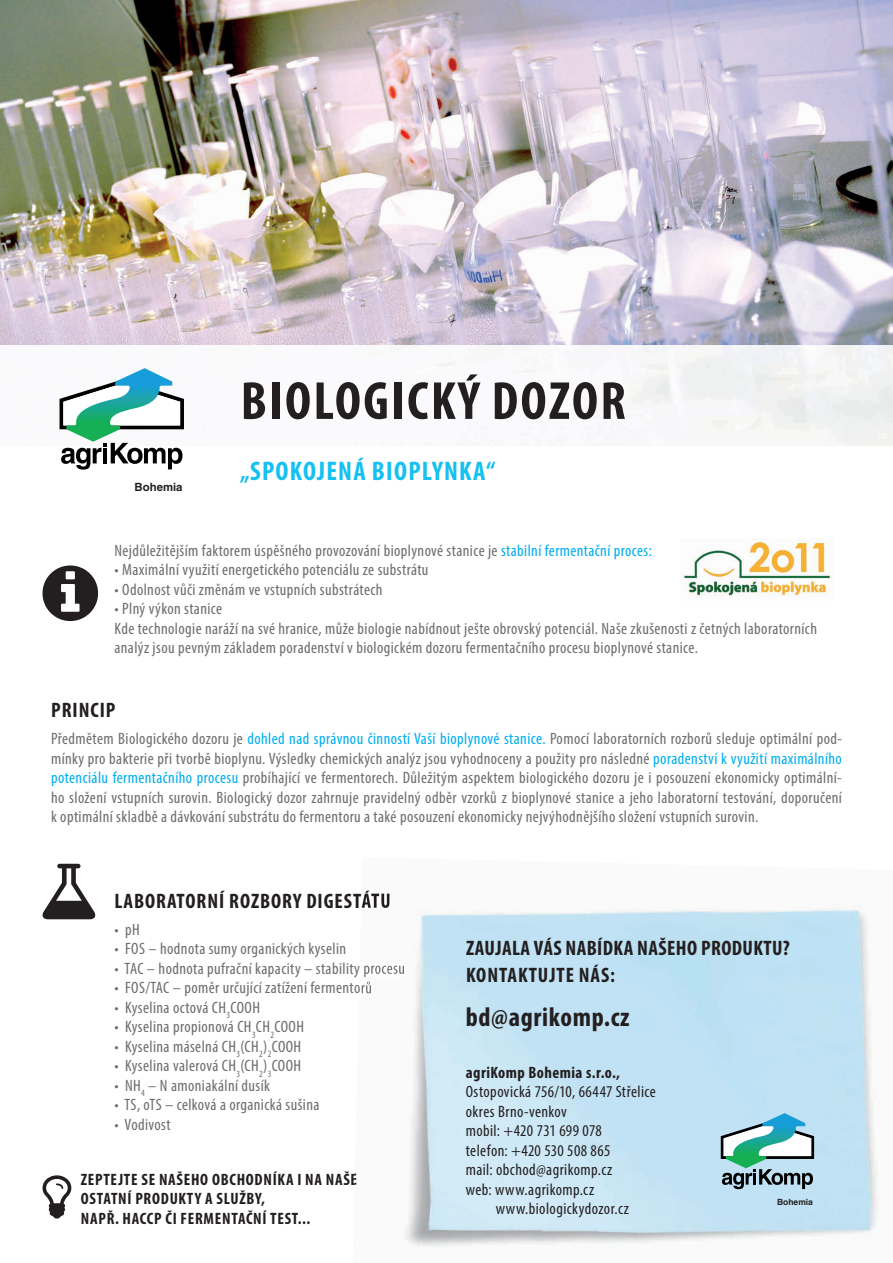
<style>
.page{position:relative;width:893px;height:1263px;background:#fff}
.page>*{position:absolute;margin:0;border:0;box-sizing:border-box;transform-origin:0 0}
.t1{font:700 condensed 54px "Myriad Pro";letter-spacing:.045em;color:#231f20}
.t2{font:700 condensed 27px "Myriad Pro";letter-spacing:.045em;color:#15c0f2}
.t3{font:700 condensed 27px "Myriad Pro";letter-spacing:.025em;color:#231f20}
.t4{font:700 condensed 21px/27px "Myriad Pro";letter-spacing:.02em;color:#231f20}
.t5{font:700 condensed 21px "Myriad Pro";letter-spacing:.045em;color:#231f20}
.t6{font:condensed 16.5px/19.5px "Myriad Pro";letter-spacing:.025em;color:#6c6d70}
.t7{font:condensed 16.5px "Myriad Pro";letter-spacing:.025em;color:#231f20}
.t8{font:700 condensed 16.5px/19.5px "Myriad Pro";letter-spacing:.045em;color:#231f20}
.t9{font:700 11.4px "Helvetica LT Std";color:#231f20}
.t10{font:700 8.55px "Helvetica LT Std";color:#231f20}
.s1{color:#00aeef}
</style>
<div class="page">
<img style="left:0;top:0;width:893px;height:445px">
<svg style="left:60px;top:380px;width:124px;height:49px"></svg>
<img style="left:66px;top:368px;width:106px;height:74px">
<svg style="left:61px;top:443px;width:121px;height:27px"></svg>
<img style="left:681px;top:538px;width:150px;height:59px">
<img style="left:405px;top:905px;width:473px;height:342px">
<img style="left:361px;top:890px;width:29px;height:18px">
<img style="left:359px;top:965px;width:45px;height:12px">
<img style="left:359px;top:981px;width:12px;height:13px">
<img style="left:354px;top:1173px;width:3px;height:12px">
<svg style="left:721px;top:1122px;width:93px;height:37px"></svg>
<img style="left:726px;top:1113px;width:79px;height:55px">
<svg style="left:722px;top:1169px;width:91px;height:20px;background:#768b96"></svg>
<p class="t9" style="left:135px;top:480px;width:49px">Bohemia</p>
<h1 class="t1" style="left:241px;top:367px;width:387px">BIOLOGICKÝ DOZOR</h1>
<h2 class="t2" style="left:240px;top:454px;width:257px">„SPOKOJENÁ BIOPLYNKA“</h2>
<p class="t6" style="left:114px;top:540px;width:539px">Nejdůležitějším faktorem úspěšného provozování bioplynové stanice je <span class="s1">stabilní fermentační proces:</span></p>
<p class="t6" style="left:114px;top:560px;width:316px">• Maximální využití energetického potenciálu ze substrátu</p>
<p class="t6" style="left:114px;top:579px;width:270px">• Odolnost vůči změnám ve vstupních substrátech</p>
<p class="t6" style="left:114px;top:599px;width:704px">• Plný výkon stanice<br>Kde technologie naráží na své hranice, může biologie nabídnout ješte obrovský potenciál. Naše zkušenosti z četných laboratorních analýz jsou pevným základem poradenství v biologickém dozoru fermentačního procesu bioplynové stanice.</p>
<p class="t5" style="left:51px;top:697px;width:66px">PRINCIP</p>
<p class="t6" style="left:51px;top:729px;width:792px;text-align:justify">Předmětem Biologického dozoru je <span class="s1">dohled nad správnou činností Vaší bioplynové stanice.</span> Pomocí laboratorních rozborů sleduje optimální pod&shy;mínky pro bakterie při tvorbě bioplynu. Výsledky chemických analýz jsou vyhodnoceny a použity pro následné <span class="s1">poradenství k využití maximálního potenciálu fermentačního procesu</span> probíhající ve fermentorech. Důležitým aspektem biologického dozoru je i posouzení ekonomicky optimální&shy;ho složení vstupních surovin. Biologický dozor zahrnuje pravidelný odběr vzorků z bioplynové stanice a jeho laboratorní testování, doporučení k optimální skladbě a dávkování substrátu do fermentoru a také posouzení ekonomicky nejvýhodnějšího složení vstupních surovin.</p>
<p class="t5" style="left:115px;top:888px;width:278px">LABORATORNÍ ROZBORY DIGESTÁTU</p>
<p class="t6" style="left:115px;top:919px;width:27px">• pH</p>
<p class="t6" style="left:115px;top:939px;width:233px">• FOS – hodnota sumy organických kyselin</p>
<p class="t6" style="left:115px;top:958px;width:292px">• TAC – hodnota pufrační kapacity – stability procesu</p>
<p class="t6" style="left:115px;top:978px;width:259px">• FOS/TAC – poměr určující zatížení fermentorů</p>
<p class="t6" style="left:115px;top:997px;width:147px">• Kyselina octová CH<sub>3</sub>COOH</p>
<p class="t6" style="left:115px;top:1017px;width:191px">• Kyselina propionová CH<sub>3</sub>CH<sub>2</sub>COOH</p>
<p class="t6" style="left:115px;top:1036px;width:188px">• Kyselina máselná CH<sub>3</sub>(CH<sub>2</sub>)<sub>2</sub>COOH</p>
<p class="t6" style="left:115px;top:1056px;width:188px">• Kyselina valerová CH<sub>3</sub>(CH<sub>2</sub>)<sub>3</sub>COOH</p>
<p class="t6" style="left:115px;top:1075px;width:157px">• NH<sub>4</sub> – N amoniakální dusík</p>
<p class="t6" style="left:115px;top:1095px;width:206px">• TS, oTS – celková a organická sušina</p>
<p class="t6" style="left:115px;top:1114px;width:58px">• Vodivost</p>
<p class="t8" style="left:81px;top:1169px;width:278px">ZEPTEJTE SE NAŠEHO OBCHODNÍKA I NA NAŠE<br>OSTATNÍ PRODUKTY A SLUŽBY,<br>NAPŘ. HACCP ČI FERMENTAČNÍ TEST...</p>
<p class="t4" style="left:466px;top:934px;width:325px">ZAUJALA VÁS NABÍDKA NAŠEHO PRODUKTU?<br>KONTAKTUJTE NÁS:</p>
<h2 class="t3" style="left:466px;top:1000px;width:165px">bd@agrikomp.cz</h2>
<p class="t8" style="left:466px;top:1062px;width:156px">agriKomp Bohemia s.r.o.,</p>
<p class="t7" style="left:466px;top:1082px;width:191px">Ostopovická 756/10, 66447 Střelice</p>
<p class="t7" style="left:466px;top:1101px;width:103px">okres Brno-venkov</p>
<p class="t7" style="left:466px;top:1121px;width:138px">mobil: +420 731 699 078</p>
<p class="t7" style="left:466px;top:1140px;width:146px">telefon: +420 530 508 865</p>
<p class="t7" style="left:466px;top:1160px;width:148px">mail: obchod@agrikomp.cz</p>
<p class="t7" style="left:466px;top:1179px;width:130px">web: www.agrikomp.cz</p>
<p class="t7" style="left:496px;top:1199px;width:135px">www.biologickydozor.cz</p>
<p class="t10" style="left:777px;top:1197px;width:37px">Bohemia</p>
</div>
